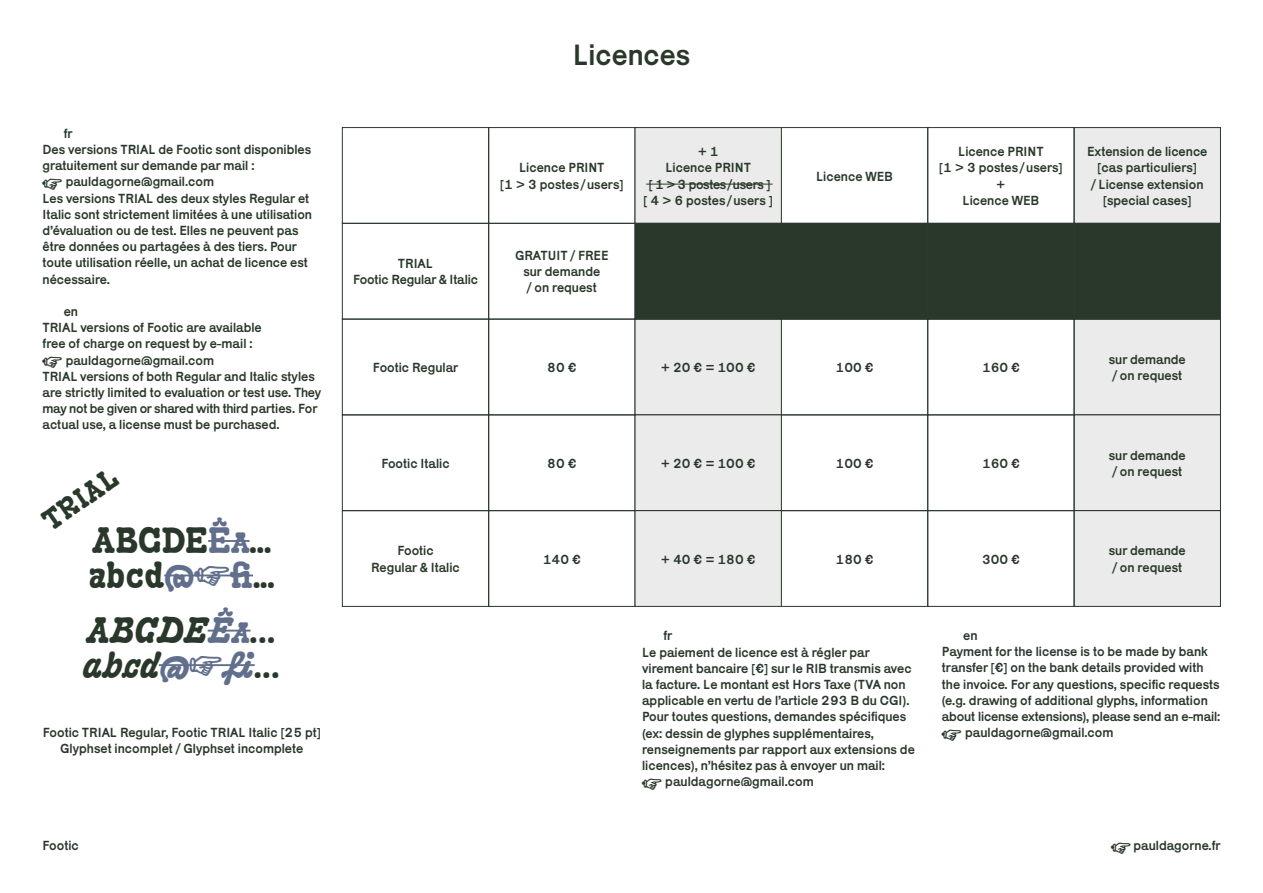
<style>
.page{position:relative;width:1263px;height:893px;background:#fff}
.page>*{position:absolute;margin:0;border:0;box-sizing:border-box;transform-origin:0 0}
.t1{font:37.5px/34.5px "Footic";color:#2a382b}
.t2{font:italic 37.5px/34.5px "Footic";color:#2a382b}
.t3{font:30px "Karrik";color:#2a382b}
.t4{font:30px "Footic";color:#2a382b}
.t5{font:21px "Footic";color:#2a382b}
.t6{font:13.5px/16.2px "Karrik";color:#2a382b}
.s1{font-family:"Footic";font-size:21px}
.s2{color:#616f8c}
</style>
<div class="page">
<hr style="left:208px;top:540px;width:42px;height:2px;background:#616f8c">
<hr style="left:164px;top:574px;width:89px;height:2px;background:#616f8c">
<hr style="left:208px;top:630px;width:43px;height:2px;background:#616f8c">
<hr style="left:159px;top:664px;width:96px;height:2px;background:#616f8c">
<div style="left:342px;top:127px;width:147px;height:97px;border:1px solid #2a382b"></div>
<div style="left:342px;top:319px;width:147px;height:96px;border:1px solid #2a382b"></div>
<div style="left:342px;top:223px;width:147px;height:96px;border:1px solid #2a382b"></div>
<div style="left:342px;top:510px;width:147px;height:97px;border:1px solid #2a382b"></div>
<div style="left:488px;top:127px;width:147px;height:97px;border:1px solid #2a382b"></div>
<div style="left:488px;top:319px;width:147px;height:96px;border:1px solid #2a382b"></div>
<div style="left:488px;top:223px;width:147px;height:96px;border:1px solid #2a382b"></div>
<div style="left:488px;top:510px;width:147px;height:97px;border:1px solid #2a382b"></div>
<div style="left:1074px;top:128px;width:146px;height:95px;background:#eaebea"></div>
<div style="left:1074px;top:127px;width:147px;height:97px;border:1px solid #2a382b"></div>
<div style="left:1074px;top:319px;width:146px;height:96px;background:#eaebea"></div>
<div style="left:1074px;top:319px;width:147px;height:96px;border:1px solid #2a382b"></div>
<div style="left:1074px;top:223px;width:147px;height:96px;background:#2a382b"></div>
<div style="left:1074px;top:415px;width:146px;height:96px;background:#eaebea"></div>
<div style="left:1074px;top:415px;width:147px;height:96px;border:1px solid #2a382b"></div>
<div style="left:1074px;top:511px;width:146px;height:95px;background:#eaebea"></div>
<div style="left:1074px;top:510px;width:147px;height:97px;border:1px solid #2a382b"></div>
<div style="left:927px;top:127px;width:147px;height:97px;border:1px solid #2a382b"></div>
<div style="left:927px;top:319px;width:147px;height:96px;border:1px solid #2a382b"></div>
<div style="left:927px;top:223px;width:147px;height:96px;background:#2a382b"></div>
<div style="left:927px;top:510px;width:147px;height:97px;border:1px solid #2a382b"></div>
<div style="left:781px;top:127px;width:147px;height:97px;border:1px solid #2a382b"></div>
<div style="left:781px;top:319px;width:147px;height:96px;border:1px solid #2a382b"></div>
<div style="left:781px;top:223px;width:147px;height:96px;background:#2a382b"></div>
<div style="left:781px;top:510px;width:147px;height:97px;border:1px solid #2a382b"></div>
<div style="left:635px;top:128px;width:146px;height:95px;background:#eaebea"></div>
<hr style="left:646px;top:184px;width:126px;height:1px;background:#2a382b">
<div style="left:635px;top:127px;width:147px;height:97px;border:1px solid #2a382b"></div>
<div style="left:635px;top:319px;width:146px;height:96px;background:#eaebea"></div>
<div style="left:635px;top:319px;width:147px;height:96px;border:1px solid #2a382b"></div>
<div style="left:635px;top:223px;width:147px;height:96px;background:#2a382b"></div>
<div style="left:635px;top:415px;width:146px;height:96px;background:#eaebea"></div>
<div style="left:635px;top:511px;width:146px;height:95px;background:#eaebea"></div>
<div style="left:635px;top:510px;width:147px;height:97px;border:1px solid #2a382b"></div>
<p class="t6" style="left:43px;top:124px;width:271px;text-indent:21px">fr<br>Des versions TRIAL de Footic sont disponibles gratuitement sur demande par mail :<br><span class="s1">☞</span> pauldagorne@gmail.com<br>Les versions TRIAL des deux styles Regular et Italic sont strictement limitées à une utilisation d’évaluation ou de test. Elles ne peuvent pas être données ou partagées à des tiers. Pour toute utilisation réelle, un achat de licence est nécessaire.</p>
<p class="t6" style="left:43px;top:302px;width:280px;text-indent:21px">en<br>TRIAL versions of Footic are available<br>free of charge on request by e-mail :<br><span class="s1">☞</span> pauldagorne@gmail.com<br>TRIAL versions of both Regular and Italic styles are strictly limited to evaluation or test use. They may not be given or shared with third parties. For actual use, a license must be purchased.</p>
<h2 class="t3" style="left:573px;top:30px;width:119px">Licences</h2>
<p class="t6" style="left:353px;top:254px;width:126px;text-align:center">TRIAL<br>Footic Regular &amp; Italic</p>
<p class="t6" style="left:500px;top:158px;width:125px;text-align:center">Licence PRINT<br>[1 &gt; 3 postes / users]</p>
<p class="t6" style="left:515px;top:246px;width:95px;text-align:center">GRATUIT / FREE sur demande<br>/ on request</p>
<p class="t6" style="left:644px;top:142px;width:131px;text-align:center">+ 1<br>Licence PRINT<br>[ 1 &gt; 3 postes / users ]<br>[ 4 &gt; 6 postes / users ]</p>
<p class="t6" style="left:373px;top:358px;width:87px">Footic Regular</p>
<p class="t6" style="left:547px;top:358px;width:31px">80 €</p>
<p class="t6" style="left:661px;top:358px;width:96px">+ 20 € = 100 €</p>
<p class="t6" style="left:816px;top:167px;width:78px">Licence WEB</p>
<p class="t6" style="left:836px;top:358px;width:39px">100 €</p>
<p class="t6" style="left:939px;top:142px;width:125px;text-align:center">Licence PRINT<br>[1 &gt; 3 postes / users] +<br>Licence WEB</p>
<p class="t6" style="left:1087px;top:142px;width:122px;text-align:center">Extension de licence [cas particuliers]<br>/ License extension [special cases]</p>
<p class="t6" style="left:982px;top:358px;width:39px">160 €</p>
<p class="t6" style="left:1109px;top:350px;width:79px">sur demande / on request</p>
<p class="t6" style="left:1109px;top:446px;width:79px">sur demande / on request</p>
<p class="t6" style="left:381px;top:454px;width:70px">Footic Italic</p>
<p class="t6" style="left:547px;top:454px;width:31px">80 €</p>
<p class="t6" style="left:661px;top:454px;width:96px">+ 20 € = 100 €</p>
<p class="t6" style="left:836px;top:454px;width:39px">100 €</p>
<p class="t6" style="left:982px;top:454px;width:39px">160 €</p>
<h2 class="t4" style="left:35px;top:509px;width:86px;rotate:-35deg">TRIAL</h2>
<h1 class="t1" style="left:89px;top:523px;width:187px">ABCDE<span class="s2">ÊA</span>... abcd<span class="s2">@☞fi</span>...</h1>
<h1 class="t2" style="left:82px;top:612px;width:200px">ABCDE<span class="s2">ÊA</span>... abcd<span class="s2">@☞fi</span>...</h1>
<p class="t6" style="left:371px;top:541px;width:90px;text-align:center">Footic<br>Regular &amp; Italic</p>
<p class="t6" style="left:1109px;top:541px;width:79px">sur demande / on request</p>
<p class="t6" style="left:543px;top:550px;width:39px">140 €</p>
<p class="t6" style="left:661px;top:550px;width:96px">+ 40 € = 180 €</p>
<p class="t6" style="left:836px;top:550px;width:39px">180 €</p>
<p class="t6" style="left:982px;top:550px;width:39px">300 €</p>
<p class="t6" style="left:642px;top:626px;width:274px;text-indent:21px">fr<br>Le paiement de licence est à régler par virement bancaire [€] sur le RIB transmis avec la facture. Le montant est Hors Taxe (TVA non applicable en vertu de l’article 293 B du CGI).<br>Pour toutes questions, demandes spécifiques (ex: dessin de glyphes supplémentaires, renseignements par rapport aux extensions de licences), n’hésitez pas à envoyer un mail:<br><span class="s1">☞</span> pauldagorne@gmail.com</p>
<p class="t6" style="left:942px;top:626px;width:280px;text-indent:21px">en<br>Payment for the license is to be made by bank transfer [€] on the bank details provided with the invoice. For any questions, specific requests (e.g. drawing of additional glyphs, information about license extensions), please send an e-mail:</p>
<p class="t6" style="left:43px;top:723px;width:279px">Footic TRIAL Regular, Footic TRIAL Italic [25 pt]</p>
<p class="t6" style="left:965px;top:723px;width:150px">pauldagorne@gmail.com</p>
<p class="t6" style="left:60px;top:739px;width:245px">Glyphset incomplet / Glyphset incomplete</p>
<h3 class="t5" style="left:942px;top:722px;width:21px">☞</h3>
<p class="t6" style="left:43px;top:836px;width:38px">Footic</p>
<p class="t6" style="left:1111px;top:836px;width:111px"><span class="s1">☞</span> pauldagorne.fr</p>
</div>
